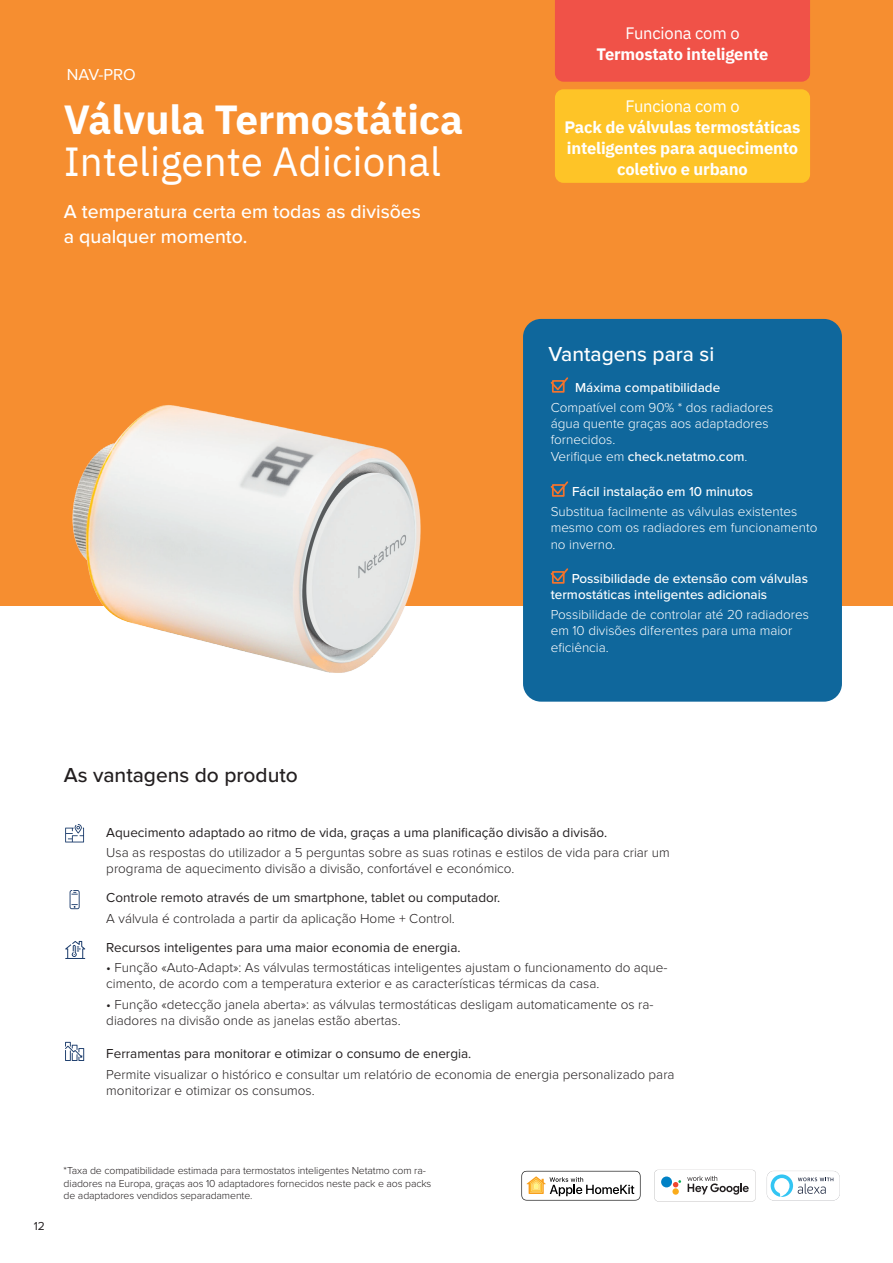
<style>
.page{position:relative;width:893px;height:1263px;background:#fff}
.page>*{position:absolute;margin:0;border:0;box-sizing:border-box;transform-origin:0 0}
.t1{font:40.5px "IBM Plex Sans";color:#fff}
.t2{font:700 40.5px "IBM Plex Sans";color:#fff}
.t3{font:500 21px "Proxima Nova";color:#231f20}
.t4{font:500 21px "Proxima Nova";color:#fff}
.t5{font:500 19.5px "Proxima Nova";color:#fff}
.t6{font:700 16.5px/21px "IBM Plex Sans";letter-spacing:-.01em;color:#fff;text-align:center}
.t7{font:16.5px "Proxima Nova";color:#fff}
.t8{font:300 13.5px/16.2px "Proxima Nova";color:#231f20}
.t9{font:300 13.5px/16.2px "Proxima Nova";color:#fff}
.t10{font:13.5px "Proxima Nova";color:#231f20}
.t11{font:500 13.5px/16.2px "Proxima Nova";color:#fff}
.t12{font:12px "Proxima Nova";color:#231f20}
.t13{font:300 10.5px/12.6px "Proxima Nova";letter-spacing:-.01em;color:#231f20}
.s1{font-weight:400}
.s2{font-weight:300}
</style>
<div class="page">
<div style="left:0;top:0;width:893px;height:605px;background:#f68e30"></div>
<div style="left:523px;top:319px;width:319px;height:383px;background:#0f679c;border-radius:18px"></div>
<svg style="left:550px;top:377px;width:18px;height:15px"></svg>
<div style="left:552px;top:484px;width:13px;height:13px;border:2px solid #f3732d"></div>
<svg style="left:550px;top:481px;width:19px;height:15px"></svg>
<svg style="left:550px;top:568px;width:19px;height:15px"></svg>
<div style="left:555px;top:89px;width:255px;height:94px;background:#fec427;border-radius:9px"></div>
<div style="left:555px;top:0;width:255px;height:82px;background:#f05248"></div>
<img style="left:44px;top:405px;width:421px;height:268px">
<svg style="left:521px;top:1171px;width:119px;height:29px"></svg>
<svg style="left:767px;top:1171px;width:73px;height:29px"></svg>
<svg style="left:654px;top:1169px;width:102px;height:33px"></svg>
<svg style="left:65px;top:941px;width:20px;height:18px"></svg>
<svg style="left:65px;top:1042px;width:19px;height:19px"></svg>
<svg style="left:65px;top:824px;width:19px;height:18px"></svg>
<svg style="left:70px;top:890px;width:10px;height:19px"></svg>
<p class="t7" style="left:67px;top:65px;width:70px">NAV-PRO</p>
<p class="t2" style="left:64px;top:87px;width:401px">Válvula Termostática</p>
<p class="t1" style="left:64px;top:130px;width:379px">Inteligente Adicional</p>
<p class="t5" style="left:64px;top:200px;width:359px">A temperatura certa em todas as divisões</p>
<p class="t5" style="left:64px;top:226px;width:185px">a qualquer momento.</p>
<p class="t6" style="left:597px;top:21px;width:173px"><span class="s1">Funciona com o<br></span>Termostato inteligente</p>
<p class="t6" style="left:564px;top:95px;width:237px"><span class="s1">Funciona com o<br></span>Pack de válvulas termostáticas inteligentes para aquecimento coletivo e urbano</p>
<p class="t4" style="left:549px;top:342px;width:167px">Vantagens para si</p>
<p class="t11" style="left:575px;top:380px;width:147px">Máxima compatibilidade</p>
<p class="t9" style="left:551px;top:400px;width:224px">Compatível com 90% * dos radiadores</p>
<p class="t9" style="left:551px;top:416px;width:219px">água quente graças aos adaptadores fornecidos.</p>
<p class="t11" style="left:551px;top:449px;width:198px"><span class="s2">Verifique em</span> check.netatmo.com<span class="s2">.</span></p>
<p class="t11" style="left:572px;top:484px;width:183px">Fácil instalação em 10 minutos</p>
<p class="t9" style="left:551px;top:504px;width:268px">Substitua facilmente as válvulas existentes mesmo com os radiadores em funcionamento no inverno.</p>
<p class="t11" style="left:551px;top:570px;width:259px;text-indent:21px">Possibilidade de extensão com válvulas termostáticas inteligentes adicionais</p>
<p class="t9" style="left:551px;top:607px;width:260px">Possibilidade de controlar até 20 radiadores em 10 divisões diferentes para uma maior eficiência.</p>
<p class="t3" style="left:64px;top:763px;width:236px">As vantagens do produto</p>
<p class="t10" style="left:106px;top:824px;width:502px">Aquecimento adaptado ao ritmo de vida, graças a uma planificação divisão a divisão.</p>
<p class="t8" style="left:106px;top:845px;width:565px">Usa as respostas do utilizador a 5 perguntas sobre as suas rotinas e estilos de vida para criar um programa de aquecimento divisão a divisão, confortável e económico.</p>
<p class="t10" style="left:106px;top:890px;width:395px">Controle remoto através de um smartphone, tablet ou computador.</p>
<p class="t8" style="left:106px;top:910px;width:350px">A válvula é controlada a partir da aplicação Home + Control.</p>
<p class="t10" style="left:106px;top:939px;width:356px">Recursos inteligentes para uma maior economia de energia.</p>
<p class="t8" style="left:106px;top:960px;width:563px">• Função «Auto-Adapt»: As válvulas termostáticas inteligentes ajustam o funcionamento do aque&shy;cimento, de acordo com a temperatura exterior e as características térmicas da casa.</p>
<p class="t8" style="left:106px;top:996px;width:549px">• Função «detecção janela aberta»: as válvulas termostáticas desligam automaticamente os ra&shy;diadores na divisão onde as janelas estão abertas.</p>
<p class="t10" style="left:106px;top:1046px;width:367px">Ferramentas para monitorar e otimizar o consumo de energia.</p>
<p class="t8" style="left:106px;top:1066px;width:570px">Permite visualizar o histórico e consultar um relatório de economia de energia personalizado para monitorizar e otimizar os consumos.</p>
<p class="t12" style="left:34px;top:1219px;width:13px">12</p>
<p class="t13" style="left:64px;top:1164px;width:369px">*Taxa de compatibilidade estimada para termostatos inteligentes Netatmo com ra&shy;diadores na Europa, graças aos 10 adaptadores fornecidos neste pack e aos packs de adaptadores vendidos separadamente.</p>
</div>
